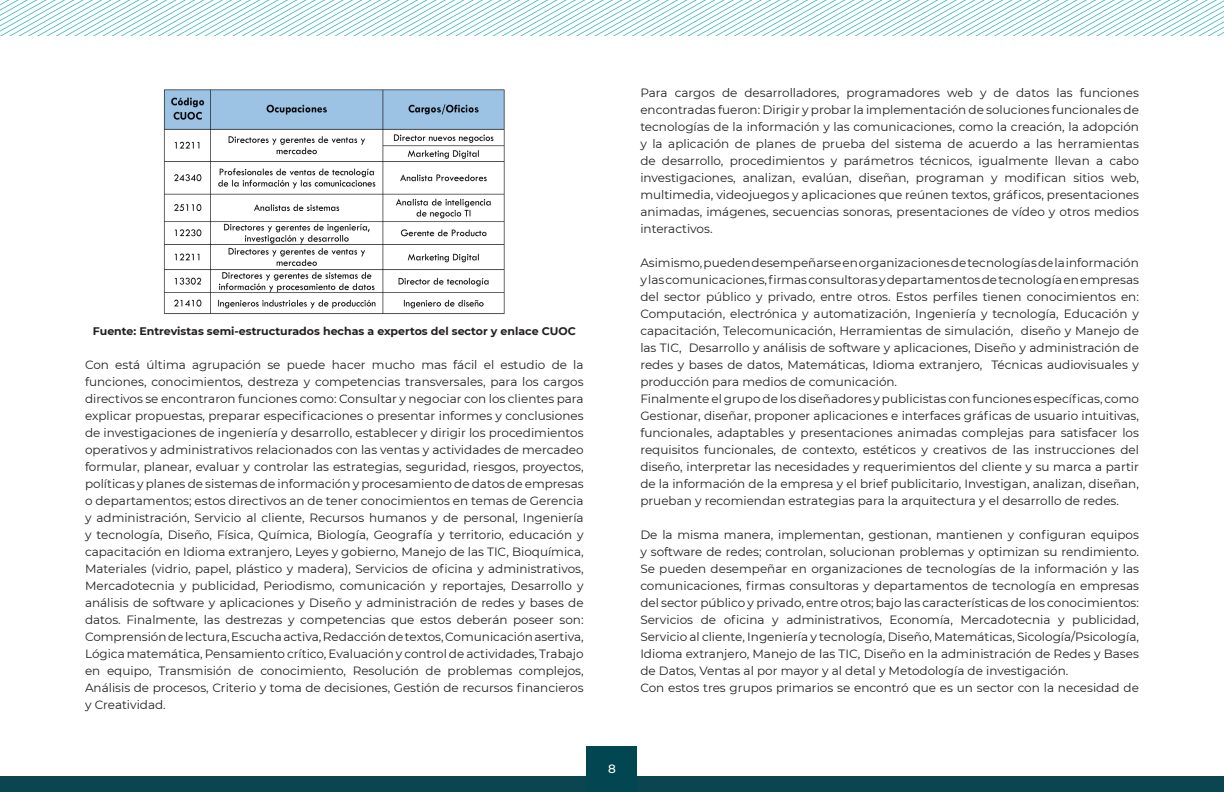
<style>
.page{position:relative;width:1224px;height:792px;background:#fff}
.page>*{position:absolute;margin:0;border:0;box-sizing:border-box;transform-origin:0 0}
.Estilo_de_párrafo_1{font:12px/17px "Montserrat";color:#231f20;text-align:justify}
.t1{font:500 12px "Montserrat";color:#fff}
.Estilo_de_párrafo_1-2{font:700 11px "Montserrat";color:#231f20}
</style>
<div class="page">
<div style="left:0;top:777px;width:1224px;height:15px;background:#0a4550"></div>
<div style="left:587px;top:746px;width:50px;height:46px;background:#024651"></div>
<svg style="left:0;top:0;width:1224px;height:36px"></svg>
<img style="left:163px;top:89px;width:342px;height:225px">
<p class="Estilo_de_párrafo_1-2" style="left:93px;top:323px;width:484px">Fuente: Entrevistas semi-estructurados hechas a expertos del sector y enlace CUOC</p>
<p class="Estilo_de_párrafo_1" style="left:85px;top:355px;width:500px">Con está última agrupación se puede hacer mucho mas fácil el estudio de la funciones, conocimientos, destreza y competencias transversales, para los cargos directivos se encontraron funciones como: Consultar y negociar con los clientes para explicar propuestas, preparar especificaciones o presentar informes y conclusiones de investigaciones de ingeniería y desarrollo, establecer y dirigir los procedimientos operativos y administrativos relacionados con las ventas y actividades de mercadeo formular, planear, evaluar y controlar las estrategias, seguridad, riesgos, proyectos, políticas y planes de sistemas de información y procesamiento de datos de empresas o departamentos; estos directivos an de tener conocimientos en temas de Gerencia y administración, Servicio al cliente, Recursos humanos y de personal, Ingeniería y tecnología, Diseño, Física, Química, Biología, Geografía y territorio, educación y capacitación en Idioma extranjero, Leyes y gobierno, Manejo de las TIC, Bioquímica, Materiales (vidrio, papel, plástico y madera), Servicios de oficina y administrativos, Mercadotecnia y publicidad, Periodismo, comunicación y reportajes, Desarrollo y análisis de software y aplicaciones y Diseño y administración de redes y bases de datos. Finalmente, las destrezas y competencias que estos deberán poseer son:<br>Comprensión de lectura, Escucha activa, Redacción de textos, Comunicación asertiva, Lógica matemática, Pensamiento crítico, Evaluación y control de actividades, Trabajo en equipo, Transmisión de conocimiento, Resolución de problemas complejos, Análisis de procesos, Criterio y toma de decisiones, Gestión de recursos financieros y Creatividad.</p>
<p class="Estilo_de_párrafo_1" style="left:640px;top:83px;width:500px">Para cargos de desarrolladores, programadores web y de datos las funciones encontradas fueron: Dirigir y probar la implementación de soluciones funcionales de tecnologías de la información y las comunicaciones, como la creación, la adopción y la aplicación de planes de prueba del sistema de acuerdo a las herramientas de desarrollo, procedimientos y parámetros técnicos, igualmente llevan a cabo investigaciones, analizan, evalúan, diseñan, programan y modifican sitios web, multimedia, videojuegos y aplicaciones que reúnen textos, gráficos, presentaciones animadas, imágenes, secuencias sonoras, presentaciones de vídeo y otros medios interactivos.</p>
<p class="Estilo_de_párrafo_1" style="left:640px;top:253px;width:500px">Asimismo, pueden desempeñarse en organizaciones de tecnologías de la información y las comunicaciones, firmas consultoras y departamentos de tecnología en empresas del sector público y privado, entre otros. Estos perfiles tienen conocimientos en:<br>Computación, electrónica y automatización, Ingeniería y tecnología, Educación y capacitación, Telecomunicación, Herramientas de simulación, diseño y Manejo de las TIC, Desarrollo y análisis de software y aplicaciones, Diseño y administración de redes y bases de datos, Matemáticas, Idioma extranjero, Técnicas audiovisuales y producción para medios de comunicación.</p>
<p class="Estilo_de_párrafo_1" style="left:640px;top:389px;width:500px">Finalmente el grupo de los diseñadores y publicistas con funciones específicas, como Gestionar, diseñar, proponer aplicaciones e interfaces gráficas de usuario intuitivas, funcionales, adaptables y presentaciones animadas complejas para satisfacer los requisitos funcionales, de contexto, estéticos y creativos de las instrucciones del diseño, interpretar las necesidades y requerimientos del cliente y su marca a partir de la información de la empresa y el brief publicitario, Investigan, analizan, diseñan, prueban y recomiendan estrategias para la arquitectura y el desarrollo de redes.</p>
<p class="Estilo_de_párrafo_1" style="left:640px;top:525px;width:500px">De la misma manera, implementan, gestionan, mantienen y configuran equipos y software de redes; controlan, solucionan problemas y optimizan su rendimiento.<br>Se pueden desempeñar en organizaciones de tecnologías de la información y las comunicaciones, firmas consultoras y departamentos de tecnología en empresas del sector público y privado, entre otros; bajo las características de los conocimientos:<br>Servicios de oficina y administrativos, Economía, Mercadotecnia y publicidad, Servicio al cliente, Ingeniería y tecnología, Diseño, Matemáticas, Sicología/Psicología, Idioma extranjero, Manejo de las TIC, Diseño en la administración de Redes y Bases de Datos, Ventas al por mayor y al detal y Metodología de investigación.</p>
<p class="Estilo_de_párrafo_1" style="left:640px;top:678px;width:500px">Con estos tres grupos primarios se encontró que es un sector con la necesidad de</p>
<p class="t1" style="left:608px;top:760px;width:9px">8</p>
</div>
